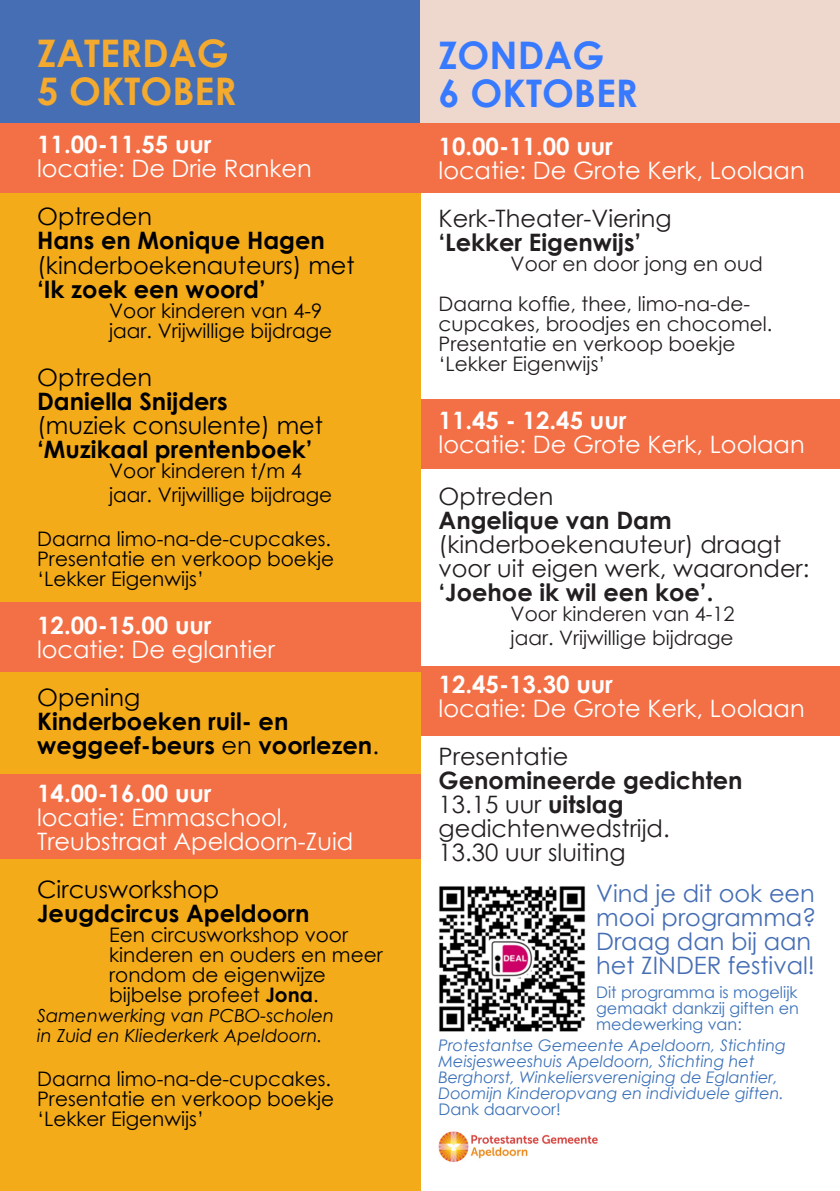
<style>
.page{position:relative;width:840px;height:1191px;background:#fff}
.page>*{position:absolute;margin:0;border:0;box-sizing:border-box;transform-origin:0 0}
.t1{font:700 38px "Century Gothic";color:#f3aa2e}
.t2{font:700 38px "Century Gothic";color:#377aff}
.t3{font:24px "Century Gothic";color:#fff}
.t4{font:24px/24px "Century Gothic";color:#231f20}
.t5{font:700 24px "Century Gothic";color:#000}
.t6{font:700 24px "Century Gothic";color:#fff}
.t7{font:24px "Century Gothic";color:#000}
.t8{font:700 24px "Century Gothic";color:#231f20}
.t9{font:24px/24px "Century Gothic";color:#466eb4}
.t10{font:20px "Century Gothic";color:#000}
.t11{font:20px "Century Gothic";color:#231f20}
.t12{font:italic 18px "Century Gothic";color:#000}
.t13{font:italic 16px/16px "Century Gothic";color:#3c72b9}
.t14{font:16px/16px "Century Gothic";color:#3c72b9;text-align:justify}
.s1{font-weight:400}
.s2{font-weight:700}
.s3{font-style:normal}
</style>
<div class="page">
<div style="left:0;top:0;width:420px;height:123px;background:#466eb4"></div>
<div style="left:420px;top:0;width:419px;height:123px;background:#eed8cd"></div>
<div style="left:420px;top:666px;width:419px;height:69px;background:#f36f45"></div>
<div style="left:403px;top:399px;width:436px;height:69px;background:#f36f45"></div>
<div style="left:420px;top:123px;width:419px;height:70px;background:#f36f45"></div>
<div style="left:0;top:123px;width:420px;height:1068px;background:#f3ab19"></div>
<div style="left:0;top:123px;width:423px;height:70px;background:#f36f45"></div>
<div style="left:0;top:602px;width:420px;height:70px;background:#f36f45"></div>
<div style="left:0;top:774px;width:420px;height:85px;background:#f36f45"></div>
<img style="left:439px;top:886px;width:146px;height:145px">
<img style="left:438px;top:1131px;width:160px;height:31px">
<p class="t1" style="left:37px;top:25px;width:193px">ZATERDAG</p>
<p class="t1" style="left:37px;top:63px;width:201px">5 OKTOBER</p>
<p class="t6" style="left:37px;top:126px;width:176px">11.00-11.55 uur</p>
<p class="t3" style="left:37px;top:152px;width:276px">locatie: De Drie Ranken</p>
<p class="t7" style="left:37px;top:200px;width:116px">Optreden</p>
<p class="t5" style="left:37px;top:222px;width:289px">Hans en Monique Hagen</p>
<p class="t7" style="left:37px;top:248px;width:319px">(kinderboekenauteurs) met</p>
<p class="t5" style="left:37px;top:270px;width:230px">‘Ik zoek een woord’</p>
<p class="t10" style="left:109px;top:296px;width:214px">Voor kinderen van 4-9</p>
<p class="t10" style="left:109px;top:316px;width:224px">jaar. Vrijwillige bijdrage</p>
<p class="t7" style="left:37px;top:360px;width:116px">Optreden</p>
<p class="t5" style="left:37px;top:382px;width:192px">Daniella Snijders</p>
<p class="t7" style="left:37px;top:408px;width:287px">(muziek consulente) met</p>
<p class="t5" style="left:37px;top:430px;width:277px">‘Muzikaal prentenboek’</p>
<p class="t10" style="left:109px;top:456px;width:194px">Voor kinderen t/m 4</p>
<p class="t10" style="left:109px;top:480px;width:224px">jaar. Vrijwillige bijdrage</p>
<p class="t10" style="left:37px;top:524px;width:295px">Daarna limo-na-de-cupcakes.</p>
<p class="t10" style="left:37px;top:544px;width:298px">Presentatie en verkoop boekje</p>
<p class="t10" style="left:37px;top:564px;width:168px">‘Lekker Eigenwijs’</p>
<p class="t6" style="left:37px;top:606px;width:176px">12.00-15.00 uur</p>
<p class="t3" style="left:37px;top:632px;width:239px">locatie: De eglantier</p>
<p class="t7" style="left:37px;top:680px;width:105px">Opening</p>
<p class="t5" style="left:37px;top:702px;width:253px">Kinderboeken ruil- en</p>
<p class="t5" style="left:37px;top:726px;width:343px">weggeef-beurs <span class="s1">en</span> voorlezen<span class="s1">.</span></p>
<p class="t6" style="left:37px;top:774px;width:176px">14.00-16.00 uur</p>
<p class="t3" style="left:37px;top:800px;width:252px">locatie: Emmaschool,</p>
<p class="t3" style="left:37px;top:824px;width:317px">Treubstraat Apeldoorn-Zuid</p>
<p class="t7" style="left:37px;top:872px;width:183px">Circusworkshop</p>
<p class="t5" style="left:37px;top:894px;width:274px">Jeugdcircus Apeldoorn</p>
<p class="t10" style="left:109px;top:920px;width:240px">Een circusworkshop voor</p>
<p class="t10" style="left:109px;top:940px;width:275px">kinderen en ouders en meer</p>
<p class="t10" style="left:109px;top:960px;width:218px">rondom de eigenwijze</p>
<p class="t10" style="left:109px;top:980px;width:211px">bijbelse profeet <span class="s2">Jona</span>.</p>
<p class="t12" style="left:37px;top:1002px;width:298px">Samenwerking van PCBO-scholen</p>
<p class="t12" style="left:37px;top:1022px;width:287px">in Zuid en Kliederkerk Apeldoorn.</p>
<p class="t10" style="left:37px;top:1064px;width:295px">Daarna limo-na-de-cupcakes.</p>
<p class="t10" style="left:37px;top:1084px;width:298px">Presentatie en verkoop boekje</p>
<p class="t10" style="left:37px;top:1104px;width:168px">‘Lekker Eigenwijs’</p>
<p class="t2" style="left:438px;top:26px;width:167px">ZONDAG</p>
<p class="t2" style="left:438px;top:64px;width:201px">6 OKTOBER</p>
<p class="t6" style="left:438px;top:128px;width:176px">10.00-11.00 uur</p>
<p class="t3" style="left:438px;top:154px;width:367px">locatie: De Grote Kerk, Loolaan</p>
<p class="t4" style="left:438px;top:206px;width:234px">Kerk-Theater-Viering</p>
<p class="t8" style="left:438px;top:224px;width:204px">‘Lekker Eigenwijs’</p>
<p class="t11" style="left:510px;top:250px;width:254px">Voor en door jong en oud</p>
<p class="t11" style="left:438px;top:290px;width:313px">Daarna koffie, thee, limo-na-de-</p>
<p class="t11" style="left:438px;top:310px;width:335px">cupcakes, broodjes en chocomel.</p>
<p class="t11" style="left:438px;top:330px;width:298px">Presentatie en verkoop boekje</p>
<p class="t11" style="left:438px;top:350px;width:168px">‘Lekker Eigenwijs’</p>
<p class="t6" style="left:438px;top:402px;width:189px">11.45 - 12.45 uur</p>
<p class="t3" style="left:438px;top:428px;width:367px">locatie: De Grote Kerk, Loolaan</p>
<p class="t4" style="left:438px;top:484px;width:116px">Optreden</p>
<p class="t8" style="left:438px;top:502px;width:234px">Angelique van Dam</p>
<p class="t4" style="left:438px;top:532px;width:372px">(kinderboekenauteur) draagt voor uit eigen werk, waaronder:</p>
<p class="t8" style="left:438px;top:574px;width:276px">‘Joehoe ik wil een koe’.</p>
<p class="t11" style="left:510px;top:600px;width:225px">Voor kinderen van 4-12</p>
<p class="t11" style="left:510px;top:624px;width:224px">jaar. Vrijwillige bijdrage</p>
<p class="t6" style="left:438px;top:666px;width:176px">12.45-13.30 uur</p>
<p class="t3" style="left:438px;top:692px;width:367px">locatie: De Grote Kerk, Loolaan</p>
<p class="t4" style="left:438px;top:744px;width:131px">Presentatie</p>
<p class="t8" style="left:438px;top:762px;width:305px">Genomineerde gedichten</p>
<p class="t4" style="left:438px;top:792px;width:186px">13.15 uur <span class="s2">uitslag</span></p>
<p class="t4" style="left:438px;top:816px;width:232px">gedichtenwedstrijd.</p>
<p class="t4" style="left:438px;top:840px;width:188px">13.30 uur sluiting</p>
<p class="t9" style="left:596px;top:881px;width:222px">Vind je dit ook een mooi programma?</p>
<p class="t9" style="left:596px;top:929px;width:220px">Draag dan bij aan het ZINDER festival!</p>
<p class="t14" style="left:596px;top:984px;width:204px">Dit programma is mogelijk gemaakt dankzij giften en medewerking van:</p>
<p class="t13" style="left:438px;top:1036px;width:349px">Protestantse Gemeente Apeldoorn, Stichting<br>Meisjesweeshuis Apeldoorn, Stichting het</p>
<p class="t13" style="left:438px;top:1068px;width:347px">Berghorst, Winkeliersvereniging de Eglantier,<br>Doomijn Kinderopvang en individuele giften.<br><span class="s3">Dank daarvoor!</span></p>
</div>
